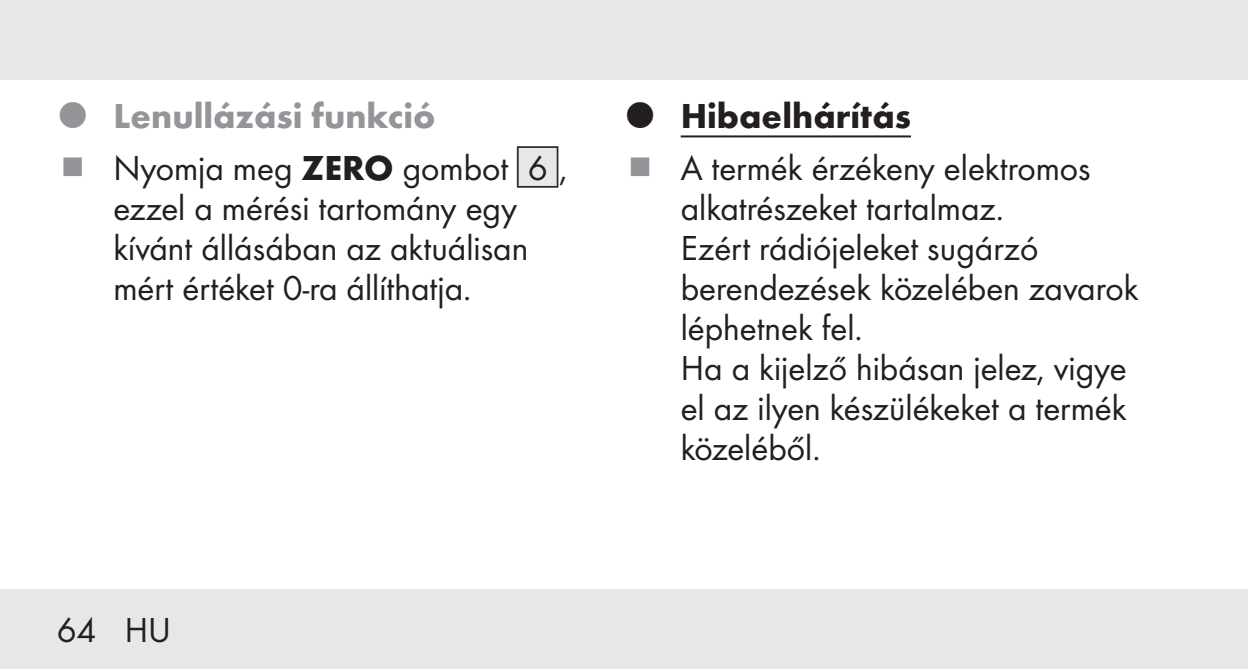
<style>
.page{position:relative;width:1248px;height:669px;background:#fff}
.page>*{position:absolute;margin:0;border:0;box-sizing:border-box;transform-origin:0 0}
.t1{font:36px/40px "Futura Boo";color:#231f20}
.t2{font:700 36px "Futura";color:#939598}
.t3{font:700 36px "Futura";color:#231f20}
.s1{font-family:"Futura";font-weight:700}
.s2{font-family:"IMP Lidl Num Box";font-size:31.6px;color:#e6e7e9}
.s3{font-family:"IMP Lidl Num Box";font-size:31.6px}
</style>
<div class="page">
<div style="left:0;top:590px;width:1247px;height:79px;background:#e6e7e9"></div>
<div style="left:0;top:0;width:1247px;height:79px;background:#e6e7e9"></div>
<hr style="left:680px;top:135px;width:230px;height:2px;background:#231f20">
<p class="t2" style="left:113px;top:90px;width:323px">Lenullázási funkció</p>
<p class="t1" style="left:113px;top:146px;width:455px">Nyomja meg <span class="s1">ZERO</span> gombot <span class="s2">[</span><span class="s3">6]</span>, ezzel a mérési tartomány egy kívánt állásában az aktuálisan mért értéket 0-ra állíthatja.</p>
<p class="t1" style="left:57px;top:609px;width:116px">64 HU</p>
<p class="t3" style="left:680px;top:90px;width:232px">Hibaelhárítás</p>
<p class="t1" style="left:680px;top:146px;width:459px">A termék érzékeny elektromos alkatrészeket tartalmaz.<br>Ezért rádiójeleket sugárzó berendezések közelében zavarok léphetnek fel.<br>Ha a kijelző hibásan jelez, vigye el az ilyen készülékeket a termék közeléből.</p>
</div>
